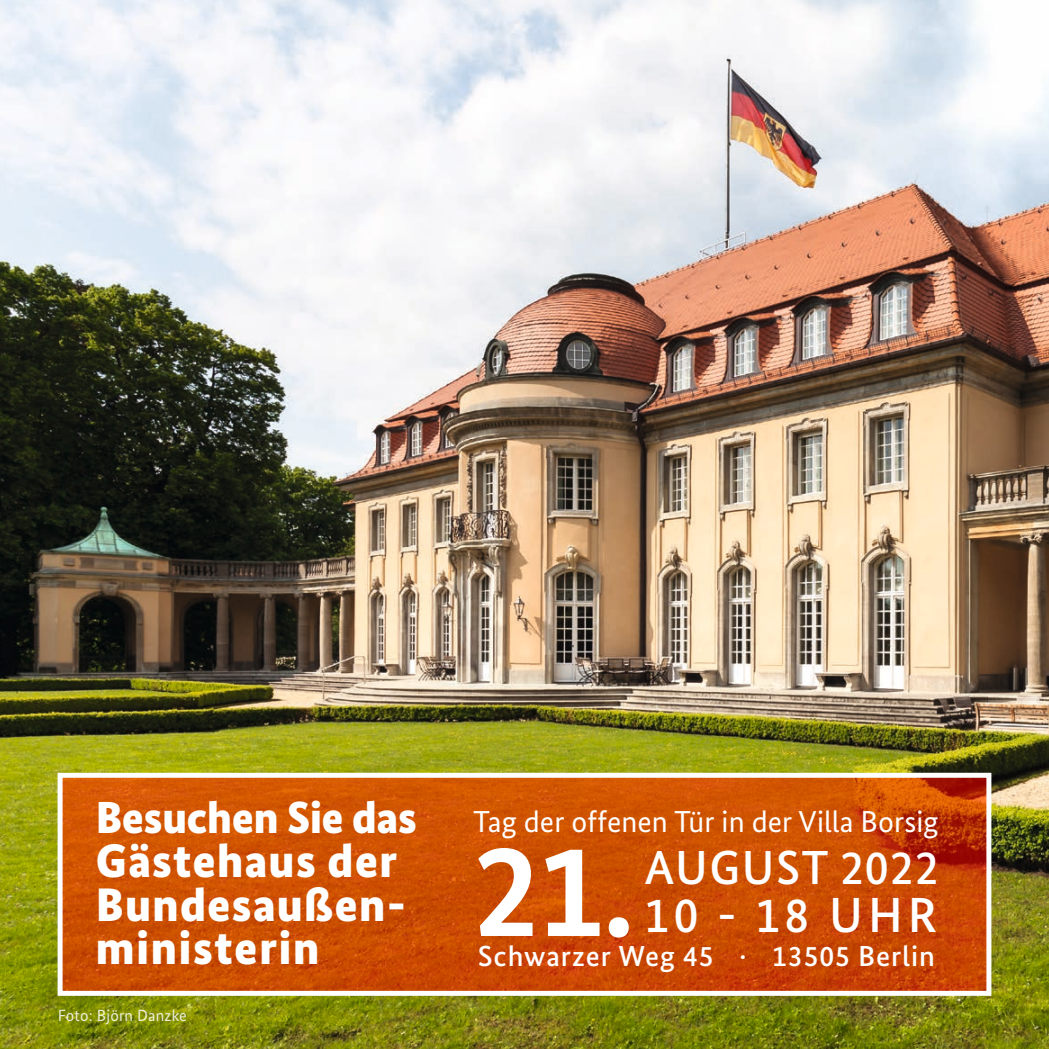
<style>
.page{position:relative;width:1049px;height:1049px;background:#fff}
.page>*{position:absolute;margin:0;border:0;box-sizing:border-box;transform-origin:0 0}
.t1{font:700 132.75px "Bundes Sans";color:#fff}
.t2{font:500 49.5px "Bundes Sans";letter-spacing:.095em;color:#fff}
.t3{font:500 47.75px "Bundes Sans";letter-spacing:.025em;color:#fff}
.t4{font:900 47px/43.8px "Bundes Sans";letter-spacing:.03em;color:#fff;text-align:justify}
.t5{font:900 45px "Bundes Sans";color:#fff}
.t6{font:30.25px "Bundes Sans";letter-spacing:.005em;color:#fff}
.t7{font:500 29px "Bundes Sans";letter-spacing:.03em;color:#fff}
.t8{font:16.25px "Bundes Sans";letter-spacing:.01em;color:#fff}
</style>
<div class="page">
<img style="left:0;top:0;width:1049px;height:1049px">
<svg style="left:64px;top:779px;width:921px;height:211px;background:#cc4d02"></svg>
<div style="left:58px;top:773px;width:933px;height:223px;border:5px solid #fff"></div>
<p class="t5" style="left:96px;top:791px;width:323px">Besuchen Sie das</p>
<p class="t6" style="left:473px;top:803px;width:467px">Tag der offenen Tür in der Villa Borsig</p>
<p class="t4" style="left:96px;top:839px;width:307px">Gästehaus der Bundesaußen&shy;ministerin</p>
<h1 class="t1" style="left:473px;top:809px;width:163px">21.</h1>
<p class="t3" style="left:645px;top:839px;width:295px">AUGUST 2022</p>
<p class="t2" style="left:645px;top:884px;width:294px">10 - 18 UHR</p>
<p class="t7" style="left:478px;top:939px;width:458px">Schwarzer Weg 45 · 13505 Berlin</p>
<p class="t8" style="left:58px;top:1006px;width:131px">Foto: Björn Danzke</p>
</div>
